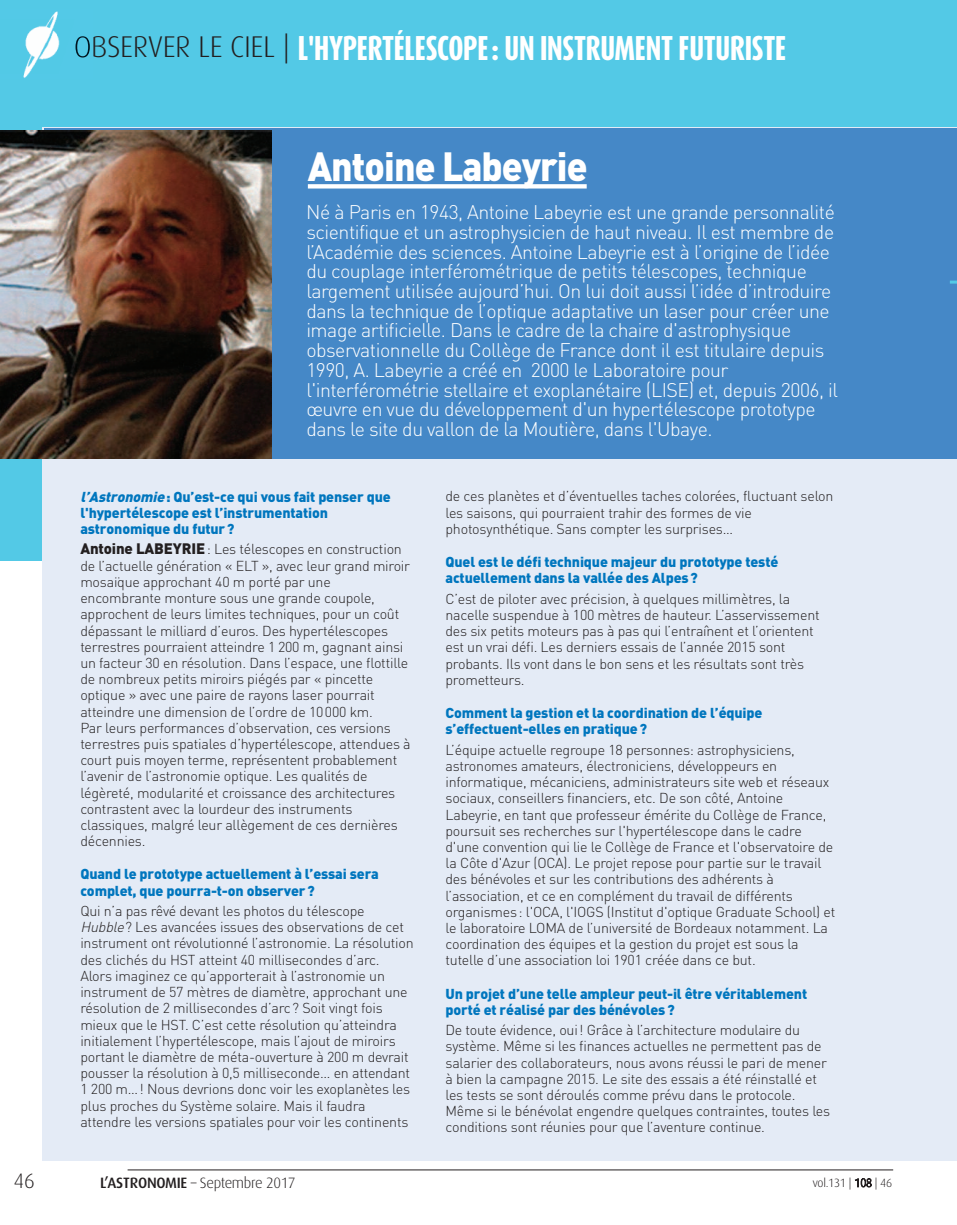
<style>
.page{position:relative;width:957px;height:1225px;background:#fff}
.page>*{position:absolute;margin:0;border:0;box-sizing:border-box;transform-origin:0 0}
.t1{font:900 40.2px "DIN";letter-spacing:-.025em;color:#fff;scale:.93 1}
.t2{font:800 28.5px "Dax Compact";letter-spacing:-.01em;color:#fff}
.t3{font:300 21px "Dax";color:#231f20}
.t4{font:300 19.5px/19.6px "DIN";letter-spacing:-.025em;color:#fff}
.t5{font:300 15px "Dax";letter-spacing:-.025em;color:#231f20}
.t6{font:300 14.25px/16.2px "DIN";letter-spacing:-.015em;color:#231f20}
.t7{font:900 14.25px/16.2px "DIN";letter-spacing:-.01em;color:#0076be}
.t8{font:300 12px "Dax";letter-spacing:-.025em;color:#231f20}
.s1{font-family:"Dax";font-weight:300;font-size:30px;color:#231f20}
.s2{font-style:italic}
.s3{font-weight:900;font-size:15px}
.s4{font-weight:500}
</style>
<div class="page">
<div style="left:0;top:0;width:957px;height:561px;background:#53c9e6"></div>
<hr style="left:128px;top:1169px;width:765px;height:1px;background:#231f20">
<img style="left:23px;top:11px;width:53px;height:67px">
<img style="left:76px;top:36px;width:14px;height:22px">
<div style="left:43px;top:128px;width:914px;height:1033px;background:#e4ebf6"></div>
<div style="left:44px;top:128px;width:913px;height:331px;background:#4588c7"></div>
<svg style="left:308px;top:184px;width:279px;height:4px"></svg>
<svg style="left:950px;top:281px;width:7px;height:3px"></svg>
<img style="left:0;top:130px;width:272px;height:329px">
<h2 class="t2" style="left:74px;top:36px;width:714px"><span class="s1">OBSERVER LE CIEL |</span> L'HYPERTÉLESCOPE: UN INSTRUMENT FUTURISTE</h2>
<h1 class="t1" style="left:308px;top:139px;width:302px">Antoine Labeyrie</h1>
<p class="t4" style="left:306px;top:202px;width:533px">Né à Paris en 1943, Antoine Labeyrie est une grande personnalité scientifique et un astrophysicien de haut niveau. Il est membre de l’Académie des sciences. Antoine Labeyrie est à l’origine de l’idée du couplage interférométrique de petits télescopes, technique largement utilisée aujourd’hui. On lui doit aussi l’idée d’introduire dans la technique de l’optique adaptative un laser pour créer une image artificielle. Dans le cadre de la chaire d'astrophysique observationnelle du Collège de France dont il est titulaire depuis 1990, A. Labeyrie a créé en 2000 le Laboratoire pour l'interférométrie stellaire et exoplanétaire (LISE) et, depuis 2006, il œuvre en vue du développement d'un hypertélescope prototype dans le site du vallon de la Moutière, dans l'Ubaye.</p>
<p class="t7" style="left:80px;top:487px;width:312px"><span class="s2">l’Astronomie</span>: Qu’est-ce qui vous fait penser que l'hypertélescope est l’instrumentation astronomique du futur?</p>
<p class="t6" style="left:80px;top:541px;width:332px"><span class="s3">Antoine LABEYRIE</span>: Les télescopes en construction de l’actuelle génération « ELT », avec leur grand miroir mosaïque approchant 40 m porté par une encombrante monture sous une grande coupole, approchent de leurs limites techniques, pour un coût dépassant le milliard d’euros. Des hypertélescopes terrestres pourraient atteindre 1 200 m, gagnant ainsi un facteur 30 en résolution. Dans l’espace, une flottille de nombreux petits miroirs piégés par « pincette optique » avec une paire de rayons laser pourrait atteindre une dimension de l’ordre de 10000 km.<br>Par leurs performances d’observation, ces versions terrestres puis spatiales d’hypertélescope, attendues à court puis moyen terme, représentent probablement l’avenir de l’astronomie optique. Les qualités de légèreté, modularité et croissance des architectures contrastent avec la lourdeur des instruments classiques, malgré leur allègement de ces dernières décennies.</p>
<p class="t7" style="left:80px;top:865px;width:300px">Quand le prototype actuellement à l’essai sera complet, que pourra-t-on observer?</p>
<p class="t6" style="left:80px;top:903px;width:335px">Qui n’a pas rêvé devant les photos du télescope <span class="s2">Hubble</span>? Les avancées issues des observations de cet instrument ont révolutionné l’astronomie. La résolution des clichés du HST atteint 40 millisecondes d’arc.<br>Alors imaginez ce qu’apporterait à l’astronomie un instrument de 57 mètres de diamètre, approchant une résolution de 2 millisecondes d’arc? Soit vingt fois mieux que le HST. C’est cette résolution qu’atteindra initialement l’hypertélescope, mais l’ajout de miroirs portant le diamètre de méta-ouverture à 200 m devrait pousser la résolution à 0,5 milliseconde… en attendant 1 200 m…! Nous devrions donc voir les exoplanètes les plus proches du Système solaire. Mais il faudra attendre les versions spatiales pour voir les continents</p>
<p class="t6" style="left:445px;top:488px;width:389px">de ces planètes et d’éventuelles taches colorées, fluctuant selon les saisons, qui pourraient trahir des formes de vie photosynthétique. Sans compter les surprises…</p>
<p class="t7" style="left:445px;top:553px;width:334px">Quel est le défi technique majeur du prototype testé actuellement dans la vallée des Alpes?</p>
<p class="t6" style="left:445px;top:591px;width:376px">C’est de piloter avec précision, à quelques millimètres, la nacelle suspendue à 100 mètres de hauteur. L’asservissement des six petits moteurs pas à pas qui l’entraînent et l’orientent est un vrai défi. Les derniers essais de l’année 2015 sont probants. Ils vont dans le bon sens et les résultats sont très prometteurs.</p>
<p class="t7" style="left:445px;top:704px;width:318px">Comment la gestion et la coordination de l’équipe s’effectuent-elles en pratique?</p>
<p class="t6" style="left:445px;top:741px;width:391px">L’équipe actuelle regroupe 18 personnes: astrophysiciens, astronomes amateurs, électroniciens, développeurs en informatique, mécaniciens, administrateurs site web et réseaux sociaux, conseillers financiers, etc. De son côté, Antoine Labeyrie, en tant que professeur émérite du Collège de France, poursuit ses recherches sur l'hypertélescope dans le cadre d'une convention qui lie le Collège de France et l'observatoire de la Côte d'Azur (OCA). Le projet repose pour partie sur le travail des bénévoles et sur les contributions des adhérents à l’association, et ce en complément du travail de différents organismes: l'OCA, l'IOGS (Institut d'optique Graduate School) et le laboratoire LOMA de l’université de Bordeaux notamment. La coordination des équipes et la gestion du projet est sous la tutelle d’une association loi 1901 créée dans ce but.</p>
<p class="t7" style="left:445px;top:984px;width:363px">Un projet d’une telle ampleur peut-il être véritablement porté et réalisé par des bénévoles?</p>
<p class="t6" style="left:445px;top:1022px;width:386px">De toute évidence, oui! Grâce à l’architecture modulaire du système. Même si les finances actuelles ne permettent pas de salarier des collaborateurs, nous avons réussi le pari de mener à bien la campagne 2015. Le site des essais a été réinstallé et les tests se sont déroulés comme prévu dans le protocole.<br>Même si le bénévolat engendre quelques contraintes, toutes les conditions sont réunies pour que l’aventure continue.</p>
<h3 class="t3" style="left:14px;top:1173px;width:23px">46</h3>
<p class="t5" style="left:100px;top:1177px;width:197px"><span class="s4">L’ASTRONOMIE</span> – Septembre 2017</p>
<p class="t8" style="left:812px;top:1179px;width:81px">vol.131 | 108 | 46</p>
</div>
